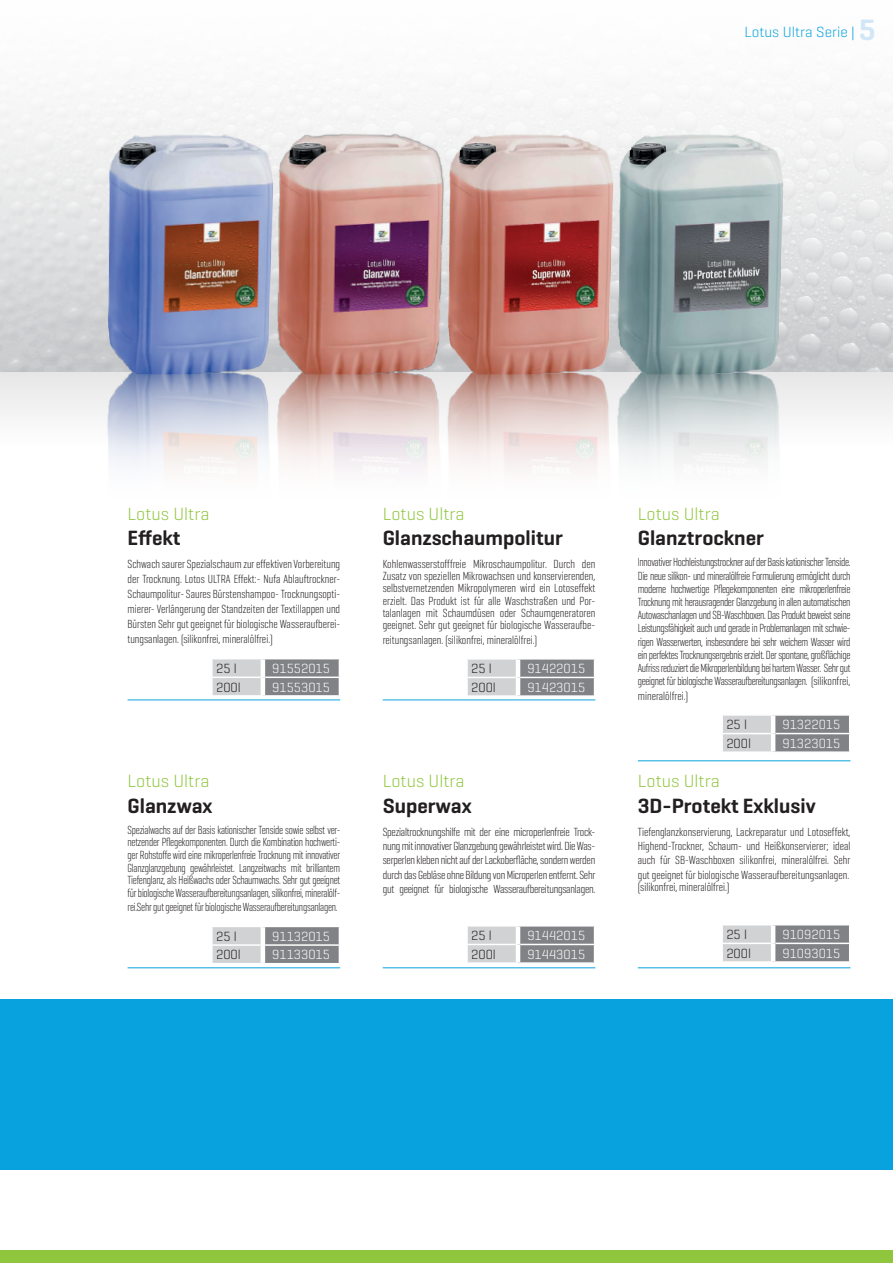
<style>
.page{position:relative;width:893px;height:1263px;background:#fff}
.page>*{position:absolute;margin:0;border:0;box-sizing:border-box;transform-origin:0 0}
.t1{font:600 30px "Geogrotesque";color:#d1e7f7}
.t2{font:600 21px "Geogrotesque";color:#231f20}
.t3{font:300 18px "Geogrotesque";color:#8fc63e}
.t4{font:300 15px "Geogrotesque";color:#08a2de}
.t5{font:300 13.5px "Geogrotesque";color:#fff}
.t6{font:300 13.5px "Geogrotesque";color:#231f20}
.t7{font:300 12px/14.4px "Geogrotesque Comp";letter-spacing:-.01em;color:#231f20;text-align:justify}
.t8{font:300 12px/13.2px "Geogrotesque Comp";letter-spacing:-.01em;color:#231f20;text-align:justify;scale:.94 1}
.t9{font:300 12px/12.6px "Geogrotesque Comp";letter-spacing:-.01em;color:#231f20;text-align:justify;scale:.93 1}
</style>
<div class="page">
<svg style="left:467px;top:659px;width:128px;height:36px;background:#a7a8ab"></svg>
<hr style="left:516px;top:659px;width:4px;height:18px;background:#fff">
<hr style="left:516px;top:677px;width:4px;height:18px;background:#fff">
<svg style="left:212px;top:927px;width:128px;height:36px;background:#a6a7aa"></svg>
<hr style="left:261px;top:927px;width:4px;height:18px;background:#fff">
<hr style="left:261px;top:945px;width:4px;height:18px;background:#fff">
<svg style="left:212px;top:659px;width:128px;height:36px;background:#a6a8aa"></svg>
<hr style="left:261px;top:659px;width:4px;height:18px;background:#fff">
<hr style="left:261px;top:677px;width:4px;height:18px;background:#fff">
<svg style="left:467px;top:926px;width:128px;height:36px;background:#a7a8ab"></svg>
<hr style="left:516px;top:926px;width:4px;height:18px;background:#fff">
<hr style="left:516px;top:944px;width:4px;height:18px;background:#fff">
<svg style="left:722px;top:715px;width:128px;height:36px;background:#a7a8ab"></svg>
<hr style="left:771px;top:716px;width:4px;height:17px;background:#fff">
<hr style="left:771px;top:733px;width:4px;height:18px;background:#fff">
<svg style="left:722px;top:925px;width:128px;height:36px;background:#a6a8aa"></svg>
<hr style="left:771px;top:925px;width:4px;height:18px;background:#fff">
<hr style="left:771px;top:943px;width:4px;height:18px;background:#fff">
<svg style="left:576px;top:1169px;width:175px;height:1px"></svg>
<hr style="left:383px;top:699px;width:212px;height:1px;background:#08a2de">
<hr style="left:383px;top:967px;width:212px;height:1px;background:#08a2de">
<hr style="left:128px;top:967px;width:212px;height:1px;background:#08a2de">
<hr style="left:638px;top:760px;width:212px;height:1px;background:#08a2de">
<hr style="left:128px;top:699px;width:212px;height:1px;background:#08a2de">
<hr style="left:638px;top:967px;width:212px;height:1px;background:#08a2de">
<svg style="left:1px;top:371px;width:892px;height:76px"></svg>
<div style="left:0;top:999px;width:893px;height:170px;background:#08a2de"></div>
<hr style="left:0;top:371px;width:1px;height:76px;background:#808285">
<img style="left:106px;top:119px;width:681px;height:255px">
<div style="left:0;top:1250px;width:893px;height:13px;background:#8fc63e"></div>
<p class="t4" style="left:744px;top:22px;width:112px">Lotus Ultra Serie |</p>
<p class="t1" style="left:859px;top:11px;width:18px">5</p>
<p class="t3" style="left:128px;top:502px;width:83px">Lotus Ultra</p>
<p class="t2" style="left:128px;top:524px;width:54px">Effekt</p>
<p class="t7" style="left:128px;top:556px;width:214px;line-height:15.1px">Schwach saurer Spezialschaum zur effektiven Vorbereitung der Trocknung. Lotos ULTRA Effekt:- Nufa Ablauftrockner-Schaumpolitur- Saures Bürstenshampoo- Trocknungsopti&shy;mierer- Verlängerung der Standzeiten der Textillappen und Bürsten Sehr gut geeignet für biologische Wasseraufberei&shy;tungsanlagen. (silikonfrei, mineralölfrei.)</p>
<p class="t6" style="left:216px;top:660px;width:22px">25 l</p>
<p class="t5" style="left:272px;top:660px;width:59px">91552015</p>
<p class="t6" style="left:216px;top:679px;width:26px">200l</p>
<p class="t5" style="left:272px;top:679px;width:59px">91553015</p>
<p class="t3" style="left:128px;top:770px;width:83px">Lotus Ultra</p>
<p class="t2" style="left:128px;top:792px;width:86px">Glanzwax</p>
<p class="t9" style="left:128px;top:823px;width:230px">Spezialwachs auf der Basis kationischer Tenside sowie selbst ver&shy;netzender Pflegekomponenten. Durch die Kombination hochwerti&shy;ger Rohstoffe wird eine mikroperlenfreie Trocknung mit innovativer Glanzglanzgebung gewährleistet. Langzeitwachs mit brilliantem Tiefenglanz, als Heißwachs oder Schaumwachs. Sehr gut geeignet für biologische Wasseraufbereitungsanlagen, silikonfrei, mineralölf-</p>
<p class="t9" style="left:128px;top:900px;width:227px">rei.Sehr gut geeignet für biologische Wasseraufbereitungsanlagen.</p>
<p class="t6" style="left:216px;top:928px;width:22px">25 l</p>
<p class="t5" style="left:272px;top:928px;width:59px">91132015</p>
<p class="t6" style="left:216px;top:946px;width:26px">200l</p>
<p class="t5" style="left:272px;top:946px;width:59px">91133015</p>
<p class="t3" style="left:383px;top:502px;width:83px">Lotus Ultra</p>
<p class="t2" style="left:383px;top:524px;width:182px">Glanzschaumpolitur</p>
<p class="t7" style="left:383px;top:557px;width:214px;line-height:12.3px">Kohlenwasserstofffreie Mikroschaumpolitur. Durch den Zusatz von speziellen Mikrowachsen und konservierenden, selbstvernetzenden Mikropolymeren wird ein Lotoseffekt erzielt. Das Produkt ist für alle Waschstraßen und Por&shy;talanlagen mit Schaumdüsen oder Schaumgeneratoren geeignet. Sehr gut geeignet für biologische Wasseraufbe-</p>
<p class="t7" style="left:383px;top:632px;width:156px">reitungsanlagen. (silikonfrei, mineralölfrei.)</p>
<p class="t6" style="left:471px;top:660px;width:22px">25 l</p>
<p class="t5" style="left:527px;top:660px;width:59px">91422015</p>
<p class="t6" style="left:471px;top:679px;width:26px">200l</p>
<p class="t5" style="left:527px;top:679px;width:59px">91423015</p>
<p class="t3" style="left:383px;top:770px;width:83px">Lotus Ultra</p>
<p class="t2" style="left:383px;top:792px;width:90px">Superwax</p>
<p class="t7" style="left:383px;top:824px;width:214px">Spezialtrocknungshilfe mit der eine microperlenfreie Trock&shy;nung mit innovativer Glanzgebung gewährleistet wird. Die Was&shy;serperlen kleben nicht auf der Lackoberfläche, sondern werden durch das Gebläse ohne Bildung von Microperlen entfernt. Sehr gut geeignet für biologische Wasseraufbereitungsanlagen.</p>
<p class="t6" style="left:471px;top:927px;width:22px">25 l</p>
<p class="t5" style="left:527px;top:927px;width:59px">91442015</p>
<p class="t6" style="left:471px;top:946px;width:26px">200l</p>
<p class="t5" style="left:527px;top:946px;width:59px">91443015</p>
<p class="t3" style="left:638px;top:502px;width:83px">Lotus Ultra</p>
<p class="t2" style="left:638px;top:524px;width:128px">Glanztrockner</p>
<p class="t8" style="left:638px;top:555px;width:228px">Innovativer Hochleistungstrockner auf der Basis kationischer Tenside.<br>Die neue silikon- und mineralölfreie Formulierung ermöglicht durch moderne hochwertige Pflegekomponenten eine mikroperlenfreie Trocknung mit herausragender Glanzgebung in allen automatischen Autowaschanlagen und SB-Waschboxen. Das Produkt beweist seine Leistungsfähigkeit auch und gerade in Problemanlagen mit schwie&shy;rigen Wasserwerten, insbesondere bei sehr weichem Wasser wird ein perfektes Trocknungsergebnis erzielt. Der spontane, großflächige Aufriss reduziert die Mikroperlenbildung bei hartem Wasser. Sehr gut geeignet für biologische Wasseraufbereitungsanlagen. (silikonfrei,</p>
<p class="t7" style="left:638px;top:688px;width:52px">mineralölfrei.)</p>
<p class="t6" style="left:726px;top:716px;width:22px">25 l</p>
<p class="t5" style="left:782px;top:716px;width:59px">91322015</p>
<p class="t6" style="left:726px;top:735px;width:26px">200l</p>
<p class="t5" style="left:782px;top:735px;width:59px">91323015</p>
<p class="t3" style="left:638px;top:770px;width:83px">Lotus Ultra</p>
<p class="t2" style="left:638px;top:792px;width:179px">3D-Protekt Exklusiv</p>
<p class="t7" style="left:638px;top:824px;width:214px">Tiefenglanzkonservierung, Lackreparatur und Lotoseffekt, Highend-Trockner, Schaum- und Heißkonservierer; ideal auch für SB-Waschboxen silikonfrei, mineralölfrei. Sehr gut geeignet für biologische Wasseraufbereitungsanlagen.</p>
<p class="t7" style="left:638px;top:879px;width:93px">(silikonfrei, mineralölfrei.)</p>
<p class="t6" style="left:726px;top:926px;width:22px">25 l</p>
<p class="t5" style="left:782px;top:926px;width:59px">91092015</p>
<p class="t6" style="left:726px;top:945px;width:26px">200l</p>
<p class="t5" style="left:782px;top:945px;width:59px">91093015</p>
</div>
